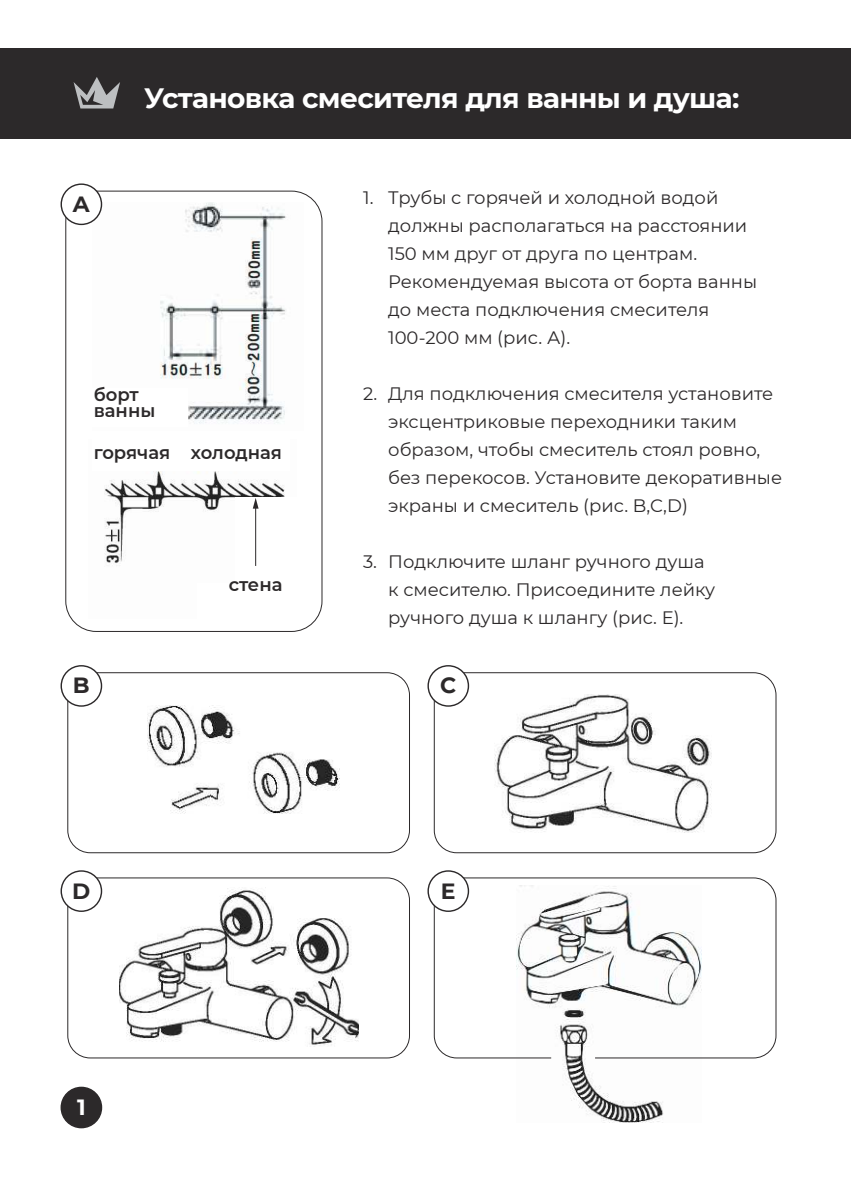
<style>
.page{position:relative;width:851px;height:1191px;background:#fff}
.page>*{position:absolute;margin:0;border:0;box-sizing:border-box;transform-origin:0 0}
.t1{font:700 28px "Montserrat";letter-spacing:-.025em;color:#fff}
.t2{font:700 22px "Montserrat";color:#2c292a}
.t3{font:700 22px "Montserrat";color:#fff}
.t4{font:18px/28px "Montserrat";color:#2c292a}
.t5{font:600 18px/16px "Montserrat";color:#2c292a}
</style>
<div class="page">
<img style="left:516px;top:885px;width:185px;height:237px">
<img style="left:93px;top:202px;width:193px;height:222px">
<img style="left:104px;top:471px;width:181px;height:92px">
<div style="left:0;top:49px;width:850px;height:90px;background:#2c292a"></div>
<svg style="left:74px;top:77px;width:46px;height:31px"></svg>
<div style="left:61px;top:1087px;width:40px;height:40px;background:#2c292a;border-radius:50%"></div>
<div style="left:61px;top:1086px;width:41px;height:42px;border:1px solid #2c292a;border-radius:50%"></div>
<div style="left:65px;top:191px;width:257px;height:441px;border:1px solid #2c292a;border-radius:30px"></div>
<div style="left:61px;top:184px;width:40px;height:40px;background:#fff;border-radius:50%"></div>
<div style="left:61px;top:183px;width:41px;height:42px;border:1px solid #2c292a;border-radius:50%"></div>
<img style="left:147px;top:706px;width:192px;height:107px">
<div style="left:67px;top:672px;width:343px;height:181px;border:1px solid #2c292a;border-radius:22px"></div>
<div style="left:61px;top:666px;width:40px;height:40px;background:#fff;border-radius:50%"></div>
<div style="left:61px;top:665px;width:41px;height:41px;border:1px solid #2c292a;border-radius:50%"></div>
<div style="left:433px;top:672px;width:343px;height:181px;border:1px solid #2c292a;border-radius:22px"></div>
<div style="left:428px;top:666px;width:40px;height:40px;background:#fff;border-radius:50%"></div>
<div style="left:427px;top:665px;width:42px;height:41px;border:1px solid #2c292a;border-radius:50%"></div>
<div style="left:67px;top:877px;width:343px;height:181px;border:1px solid #2c292a;border-radius:22px"></div>
<div style="left:61px;top:871px;width:40px;height:40px;background:#fff;border-radius:50%"></div>
<div style="left:61px;top:870px;width:41px;height:42px;border:1px solid #2c292a;border-radius:50%"></div>
<div style="left:433px;top:877px;width:343px;height:181px;border:1px solid #2c292a;border-radius:22px"></div>
<div style="left:428px;top:871px;width:40px;height:40px;background:#fff;border-radius:50%"></div>
<div style="left:427px;top:870px;width:42px;height:42px;border:1px solid #2c292a;border-radius:50%"></div>
<img style="left:494px;top:694px;width:217px;height:138px">
<img style="left:119px;top:887px;width:240px;height:158px">
<div style="left:85px;top:388px;width:103px;height:39px;background:#fff"></div>
<div style="left:235px;top:497px;width:71px;height:96px;background:#fff"></div>
<hr style="left:255px;top:506px;width:1px;height:60px;background:#2c292a">
<svg style="left:253px;top:498px;width:5px;height:10px"></svg>
<h1 class="t1" style="left:144px;top:78px;width:596px">Установка смесителя для ванны и душа:</h1>
<p class="t2" style="left:73px;top:191px;width:18px">A</p>
<p class="t5" style="left:94px;top:386px;width:63px">борт ванны</p>
<p class="t5" style="left:94px;top:444px;width:190px">горячая холодная</p>
<p class="t5" style="left:229px;top:575px;width:55px">стена</p>
<p class="t4" style="left:388px;top:183px;width:370px;text-indent:-25px">1. Трубы с горячей и холодной водой должны располагаться на расстоянии<br>150 мм друг от друга по центрам.<br>Рекомендуемая высота от борта ванны до места подключения смесителя<br>100-200 мм (рис. А).</p>
<p class="t4" style="left:388px;top:379px;width:395px;text-indent:-25px">2. Для подключения смесителя установите эксцентриковые переходники таким образом, чтобы смеситель стоял ровно, без перекосов. Установите декоративные экраны и смеситель (рис. B,C,D)</p>
<p class="t4" style="left:388px;top:547px;width:328px;text-indent:-25px">3. Подключите шланг ручного душа к смесителю. Присоедините лейку ручного душа к шлангу (рис. Е).</p>
<p class="t2" style="left:73px;top:673px;width:18px">B</p>
<p class="t2" style="left:440px;top:673px;width:18px">C</p>
<p class="t2" style="left:72px;top:878px;width:20px">D</p>
<p class="t2" style="left:441px;top:878px;width:16px">E</p>
<p class="t3" style="left:77px;top:1094px;width:10px">1</p>
</div>
